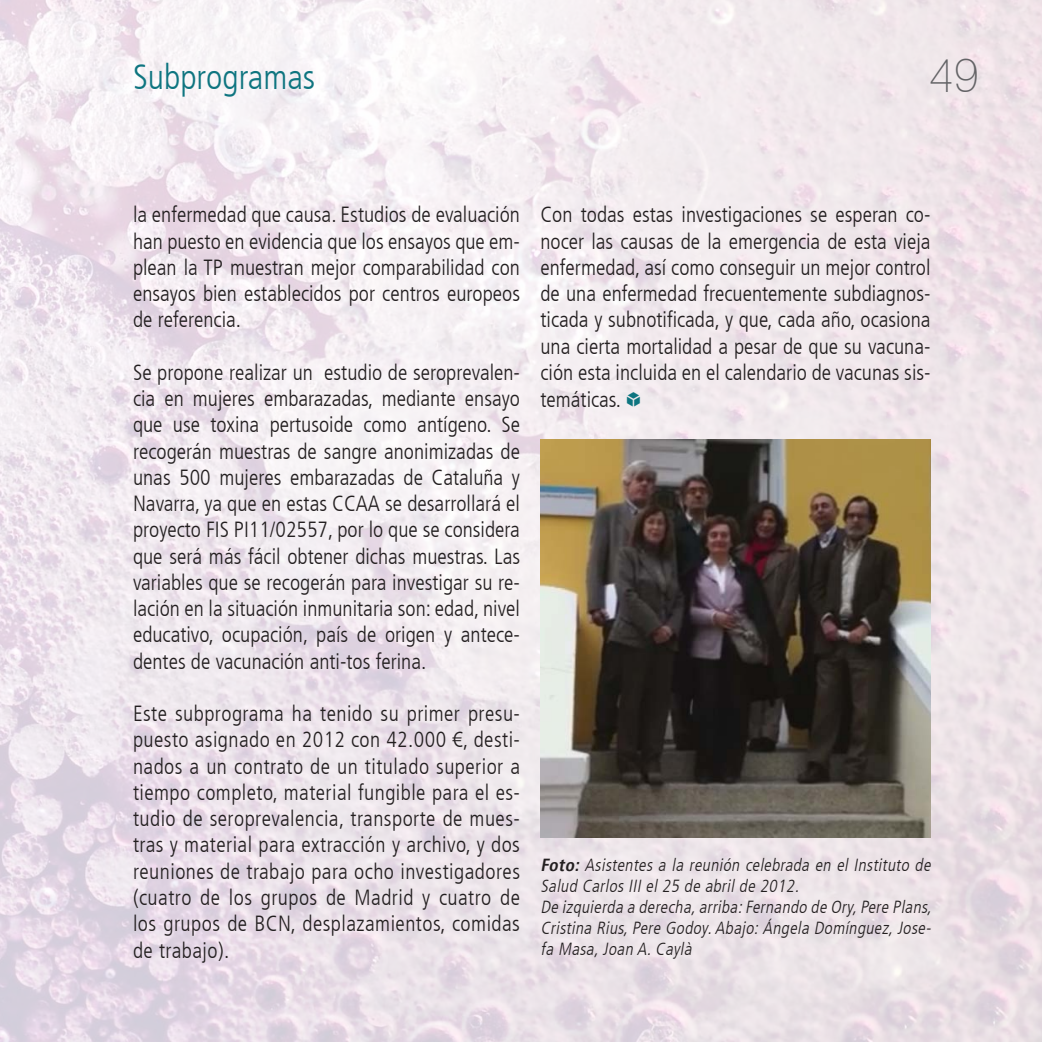
<style>
.page{position:relative;width:1042px;height:1042px;background:#fff}
.page>*{position:absolute;margin:0;border:0;box-sizing:border-box;transform-origin:0 0}
.t1{font:100 48.48px "Swiss 721 BT";color:#636366}
.t2{font:300 condensed 35px "Frutiger LT";color:#0e7580}
.t3{font:300 condensed 21.88px/26.2px "Frutiger LT";color:#231f20;text-align:justify}
.t4{font:italic 300 condensed 17.5px/21px "Frutiger LT";color:#231f20}
.s1{color:#0e7580}
.s2{font-weight:700}
</style>
<div class="page">
<img style="left:0;top:0;width:1042px;height:1042px">
<img style="left:540px;top:439px;width:390px;height:398px">
<h2 class="t2" style="left:133px;top:57px;width:184px">Subprogramas</h2>
<h1 class="t1" style="left:928px;top:45px;width:52px">49</h1>
<p class="t3" style="left:133px;top:202px;width:388px">la enfermedad que causa. Estudios de evaluación han puesto en evidencia que los ensayos que em&shy;plean la TP muestran mejor comparabilidad con ensayos bien establecidos por centros europeos de referencia.</p>
<p class="t3" style="left:133px;top:359px;width:388px">Se propone realizar un estudio de seroprevalen&shy;cia en mujeres embarazadas, mediante ensayo que use toxina pertusoide como antígeno. Se recogerán muestras de sangre anonimizadas de unas 500 mujeres embarazadas de Cataluña y Navarra, ya que en estas CCAA se desarrollará el proyecto FIS PI11/02557, por lo que se considera que será más fácil obtener dichas muestras. Las variables que se recogerán para investigar su re&shy;lación en la situación inmunitaria son: edad, nivel educativo, ocupación, país de origen y antece&shy;dentes de vacunación anti-tos ferina.</p>
<p class="t3" style="left:133px;top:701px;width:388px">Este subprograma ha tenido su primer presu&shy;puesto asignado en 2012 con 42.000 €, desti&shy;nados a un contrato de un titulado superior a tiempo completo, material fungible para el es&shy;tudio de seroprevalencia, transporte de mues&shy;tras y material para extracción y archivo, y dos reuniones de trabajo para ocho investigadores (cuatro de los grupos de Madrid y cuatro de los grupos de BCN, desplazamientos, comidas de trabajo).</p>
<p class="t3" style="left:540px;top:202px;width:392px">Con todas estas investigaciones se esperan co&shy;nocer las causas de la emergencia de esta vieja enfermedad, así como conseguir un mejor control de una enfermedad frecuentemente subdiagnos&shy;ticada y subnotificada, y que, cada año, ocasiona una cierta mortalidad a pesar de que su vacuna&shy;ción esta incluida en el calendario de vacunas sis&shy;temáticas. <span class="s1">✔</span></p>
<p class="t4" style="left:540px;top:854px;width:396px"><span class="s2">Foto:</span> Asistentes a la reunión celebrada en el Instituto de Salud Carlos III el 25 de abril de 2012.<br>De izquierda a derecha,arriba:Fernando de Ory,Pere Plans, Cristina Rius,Pere Godoy.Abajo:Ángela Domínguez,Jose&shy;fa Masa,Joan A.Caylà</p>
</div>
